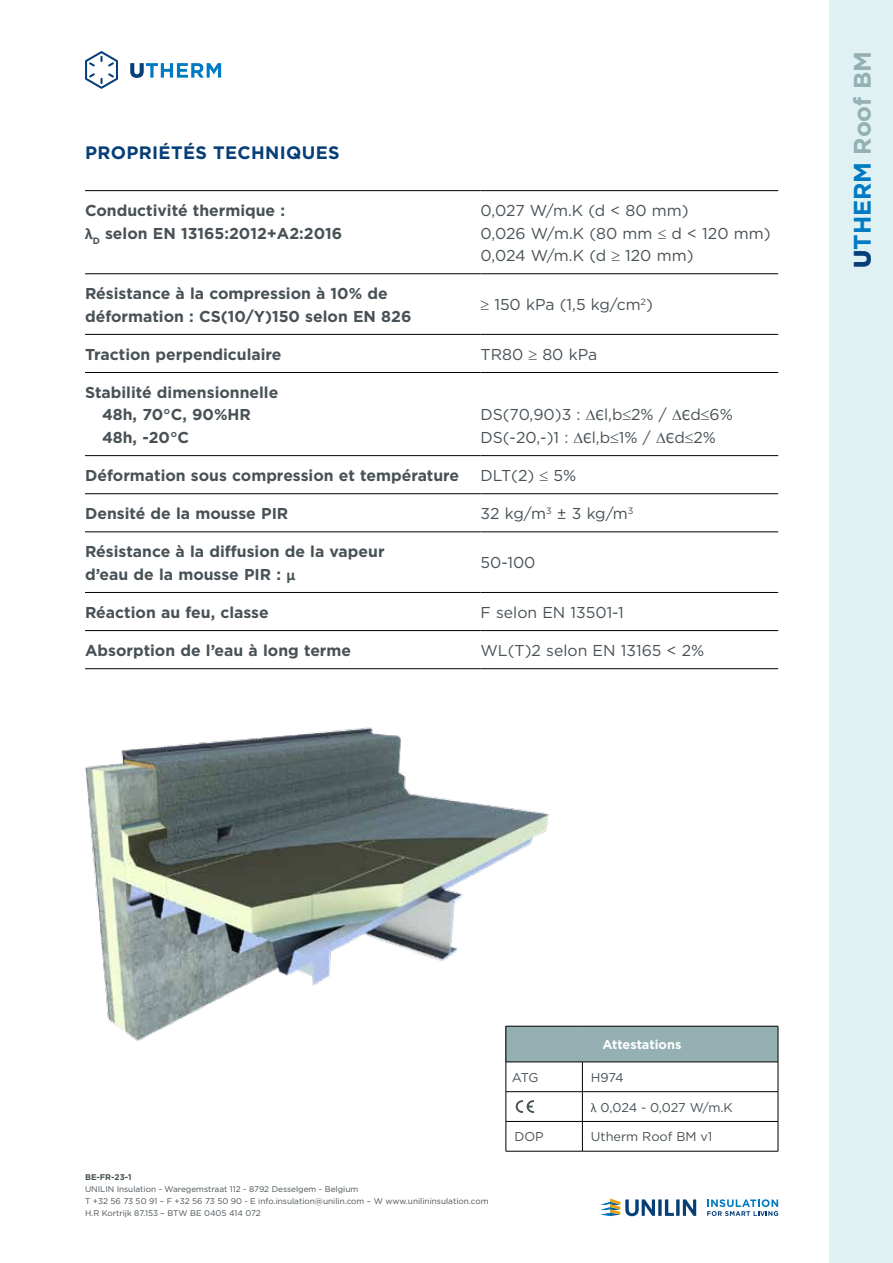
<style>
.page{position:relative;width:893px;height:1263px;background:#fff}
.page>*{position:absolute;margin:0;border:0;box-sizing:border-box;transform-origin:0 0}
.t1{font:700 24px "Gotham";color:#95b0b3}
.t2{font:700 18px "Gotham";letter-spacing:.02em;color:#063e77}
.t3{font:700 15.75px/22.5px "Gotham";color:#485156}
.t4{font:15.75px/22.5px "Gotham";color:#485156}
.t5{font:12.75px "Gotham";color:#485156}
.t6{font:700 12.75px "Gotham";color:#fff}
.t7{font:8.25px/12px "Gotham";color:#485156}
.t8{font:700 8.25px "Gotham";color:#485156}
.s1{font-family:"Calibri"}
.s2{font-weight:900;color:#063e77}
.s3{color:#007ac3}
</style>
<div class="page">
<div style="left:829px;top:0;width:64px;height:1263px;background:#e0f1f3"></div>
<svg style="left:600px;top:1198px;width:96px;height:18px"></svg>
<svg style="left:707px;top:1199px;width:71px;height:17px"></svg>
<svg style="left:130px;top:63px;width:91px;height:15px"></svg>
<svg style="left:85px;top:51px;width:33px;height:38px"></svg>
<img style="left:85px;top:727px;width:499px;height:344px">
<hr style="left:85px;top:190px;width:395px;height:1px;background:#000">
<hr style="left:480px;top:190px;width:298px;height:1px;background:#000">
<hr style="left:85px;top:273px;width:395px;height:1px;background:#000">
<hr style="left:480px;top:273px;width:298px;height:1px;background:#000">
<hr style="left:85px;top:334px;width:395px;height:1px;background:#000">
<hr style="left:480px;top:334px;width:298px;height:1px;background:#000">
<hr style="left:85px;top:372px;width:395px;height:1px;background:#000">
<hr style="left:480px;top:372px;width:298px;height:1px;background:#000">
<hr style="left:85px;top:455px;width:395px;height:1px;background:#000">
<hr style="left:480px;top:455px;width:298px;height:1px;background:#000">
<hr style="left:85px;top:493px;width:395px;height:1px;background:#000">
<hr style="left:480px;top:493px;width:298px;height:1px;background:#000">
<hr style="left:85px;top:532px;width:395px;height:1px;background:#000">
<hr style="left:480px;top:532px;width:298px;height:1px;background:#000">
<hr style="left:85px;top:592px;width:395px;height:1px;background:#000">
<hr style="left:480px;top:592px;width:298px;height:1px;background:#000">
<hr style="left:85px;top:630px;width:395px;height:1px;background:#000">
<hr style="left:480px;top:630px;width:298px;height:1px;background:#000">
<hr style="left:85px;top:668px;width:395px;height:1px;background:#000">
<hr style="left:480px;top:668px;width:298px;height:1px;background:#000">
<div style="left:506px;top:1026px;width:272px;height:36px;background:#95b0b3"></div>
<hr style="left:506px;top:1026px;width:76px;height:1px;background:#000">
<hr style="left:506px;top:1026px;width:1px;height:36px;background:#000">
<hr style="left:582px;top:1026px;width:196px;height:1px;background:#000">
<hr style="left:778px;top:1026px;width:1px;height:36px;background:#000">
<hr style="left:506px;top:1062px;width:76px;height:1px;background:#000">
<hr style="left:582px;top:1062px;width:196px;height:1px;background:#000">
<hr style="left:506px;top:1091px;width:76px;height:1px;background:#000">
<svg style="left:506px;top:1062px;width:1px;height:59px"></svg>
<hr style="left:582px;top:1091px;width:196px;height:1px;background:#000">
<svg style="left:582px;top:1062px;width:1px;height:59px"></svg>
<svg style="left:778px;top:1062px;width:1px;height:59px"></svg>
<hr style="left:506px;top:1121px;width:76px;height:1px;background:#000">
<hr style="left:506px;top:1121px;width:1px;height:30px;background:#000">
<hr style="left:582px;top:1121px;width:196px;height:1px;background:#000">
<hr style="left:582px;top:1121px;width:1px;height:30px;background:#000">
<hr style="left:778px;top:1121px;width:1px;height:30px;background:#000">
<hr style="left:506px;top:1151px;width:76px;height:1px;background:#000">
<hr style="left:582px;top:1151px;width:196px;height:1px;background:#000">
<svg style="left:516px;top:1100px;width:18px;height:13px"></svg>
<p class="t2" style="left:85px;top:141px;width:256px">PROPRIÉTÉS TECHNIQUES</p>
<p class="t3" style="left:85px;top:199px;width:259px">Conductivité thermique :<br><span class="s1">λ</span><sub>D</sub> selon EN 13165:2012+A2:2016</p>
<p class="t4" style="left:480px;top:199px;width:292px">0,027 W/m.K (d &lt; 80 mm)<br>0,026 W/m.K (80 mm ≤ d &lt; 120 mm)<br>0,024 W/m.K (d ≥ 120 mm)</p>
<p class="t3" style="left:85px;top:282px;width:328px">Résistance à la compression à 10% de déformation : CS(10/Y)150 selon EN 826</p>
<p class="t4" style="left:480px;top:293px;width:174px">≥ 150 kPa (1,5 kg/cm<sup>2</sup>)</p>
<p class="t3" style="left:85px;top:343px;width:198px">Traction perpendiculaire</p>
<p class="t4" style="left:480px;top:343px;width:118px">TR80 ≥ 80 kPa</p>
<p class="t3" style="left:102px;top:381px;width:178px;text-indent:-17px">Stabilité dimensionnelle<br>48h, 70°C, 90%HR<br>48h, -20°C</p>
<p class="t4" style="left:480px;top:403px;width:254px">DS(70,90)3 : ∆<span class="s1">Є</span>l,b≤2% / ∆<span class="s1">Є</span>d≤6%<br>DS(-20,-)1 : ∆<span class="s1">Є</span>l,b≤1% / ∆<span class="s1">Є</span>d≤2%</p>
<p class="t3" style="left:85px;top:464px;width:376px">Déformation sous compression et température</p>
<p class="t4" style="left:480px;top:464px;width:97px">DLT(2) ≤ 5%</p>
<p class="t3" style="left:85px;top:502px;width:205px">Densité de la mousse PIR</p>
<p class="t4" style="left:480px;top:502px;width:155px">32 kg/m<sup>3</sup> ± 3 kg/m<sup>3</sup></p>
<p class="t3" style="left:85px;top:540px;width:301px">Résistance à la diffusion de la vapeur d’eau de la mousse PIR : <span class="s1">μ</span></p>
<p class="t4" style="left:480px;top:551px;width:57px">50-100</p>
<p class="t3" style="left:85px;top:601px;width:185px">Réaction au feu, classe</p>
<p class="t4" style="left:480px;top:601px;width:145px">F selon EN 13501-1</p>
<p class="t3" style="left:85px;top:639px;width:268px">Absorption de l’eau à long terme</p>
<p class="t4" style="left:480px;top:639px;width:225px">WL(T)2 selon EN 13165 &lt; 2%</p>
<h1 class="t1" style="left:846px;top:268px;width:218px;rotate:-90deg"><span class="s2">U</span><span class="s3">THERM</span> Roof BM</h1>
<p class="t8" style="left:85px;top:1172px;width:48px">BE-FR-23-1</p>
<p class="t7" style="left:85px;top:1183px;width:405px">UNILIN Insulation - Waregemstraat 112 - 8792 Desselgem - Belgium<br>T +32 56 73 50 91 – F +32 56 73 50 90 - E info.insulation@unilin.com – W www.unilininsulation.com<br>H.R Kortrijk 87.153 – BTW BE 0405 414 072</p>
<p class="t6" style="left:602px;top:1036px;width:80px">Attestations</p>
<p class="t5" style="left:512px;top:1069px;width:28px">ATG</p>
<p class="t5" style="left:591px;top:1069px;width:34px">H974</p>
<p class="t5" style="left:591px;top:1099px;width:143px"><span class="s1">λ</span> 0,024 - 0,027 W/m.K</p>
<p class="t5" style="left:514px;top:1129px;width:31px">DOP</p>
<p class="t5" style="left:591px;top:1129px;width:123px">Utherm Roof BM v1</p>
</div>
